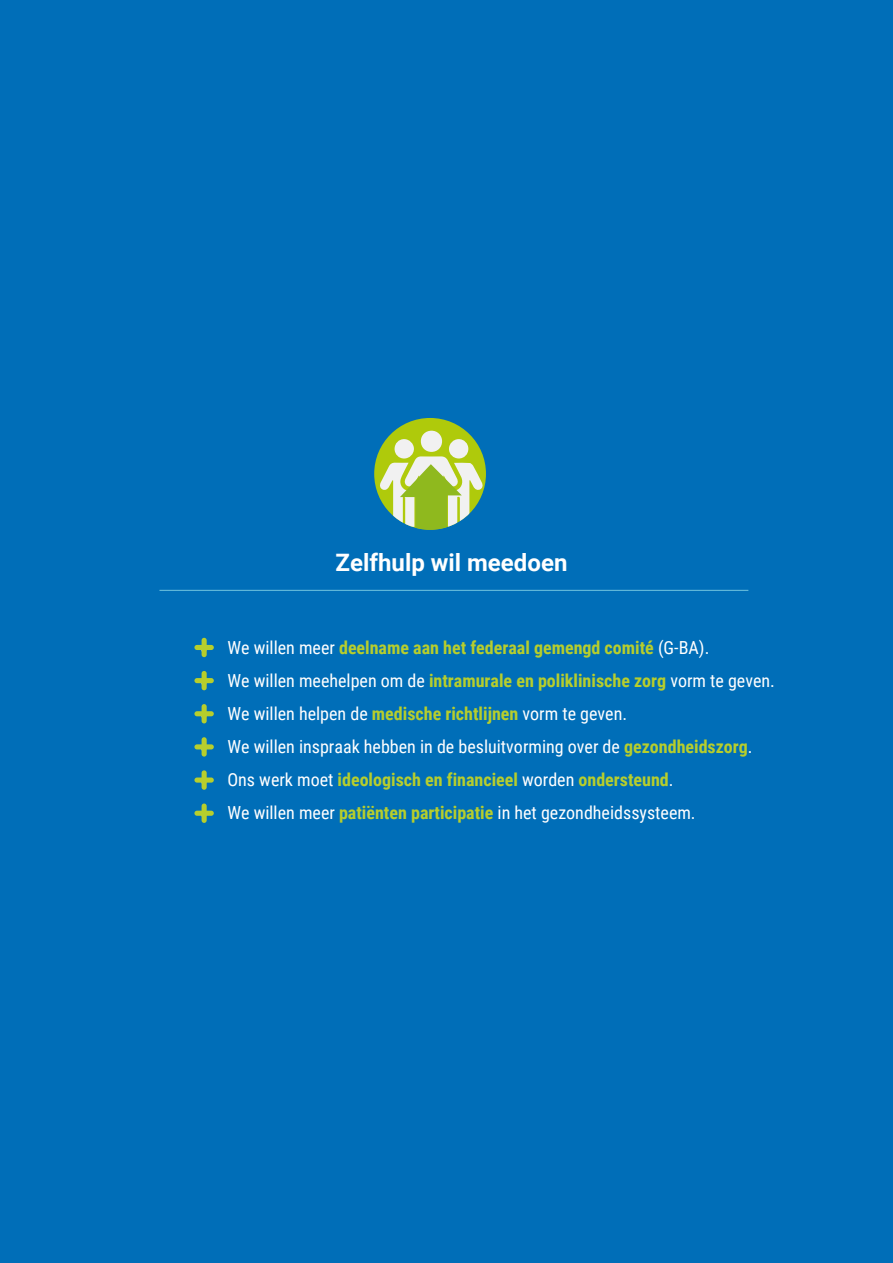
<style>
.page{position:relative;width:893px;height:1263px;background:#006eb8}
.page>*{position:absolute;margin:0;border:0;box-sizing:border-box;transform-origin:0 0}
.t1{font:700 24px "Roboto";color:#fff}
.t2{font:18px "Roboto Condensed";color:#fff}
.t3{font:700 18px "Roboto Condensed";color:#b7ce2c}
.s1{font-family:"Minion Pro";font-weight:400;color:#fff}
.s2{font-weight:400;color:#fff}
.s3{font-family:"Minion Pro"}
.s4{font-weight:700;color:#b7ce2c}
</style>
<div class="page">
<hr style="left:159px;top:590px;width:589px;height:1px;background:#71c5e0">
<svg style="left:194px;top:638px;width:20px;height:19px"></svg>
<svg style="left:194px;top:671px;width:20px;height:19px"></svg>
<svg style="left:194px;top:704px;width:20px;height:19px"></svg>
<svg style="left:194px;top:737px;width:20px;height:20px"></svg>
<svg style="left:194px;top:770px;width:20px;height:20px"></svg>
<svg style="left:194px;top:803px;width:20px;height:20px"></svg>
<div style="left:374px;top:418px;width:112px;height:112px;background:#afca0b;border-radius:50%"></div>
<div style="left:421px;top:431px;width:21px;height:21px;background:#f1f1f1;border-radius:50%"></div>
<div style="left:449px;top:439px;width:19px;height:19px;background:#f1f1f1;border-radius:50%"></div>
<div style="left:395px;top:439px;width:19px;height:19px;background:#f1f1f1;border-radius:50%"></div>
<svg style="left:379px;top:456px;width:104px;height:74px"></svg>
<h1 class="t1" style="left:336px;top:546px;width:233px">Zelfhulp wil meedoen</h1>
<p class="t3" style="left:200px;top:635px;width:510px"><span class="s1">•</span> <span class="s2">We willen meer</span> deelname aan het federaal gemengd comité <span class="s2">(G-BA).</span></p>
<p class="t2" style="left:200px;top:668px;width:576px"><span class="s3">•</span> We willen meehelpen om de <span class="s4">intramurale en poliklinische zorg</span> vorm te geven.</p>
<p class="t2" style="left:200px;top:701px;width:428px"><span class="s3">•</span> We willen helpen de <span class="s4">medische richtlijnen</span> vorm te geven.</p>
<p class="t2" style="left:200px;top:734px;width:554px"><span class="s3">•</span> We willen inspraak hebben in de besluitvorming over de <span class="s4">gezondheidszorg</span>.</p>
<p class="t3" style="left:200px;top:767px;width:475px"><span class="s1">•</span> <span class="s2">Ons werk moet</span> ideologisch en financieel <span class="s2">worden</span> ondersteund<span class="s2">.</span></p>
<p class="t2" style="left:200px;top:800px;width:497px"><span class="s3">•</span> We willen meer <span class="s4">patiënten participatie</span> in het gezondheidssysteem.</p>
</div>
